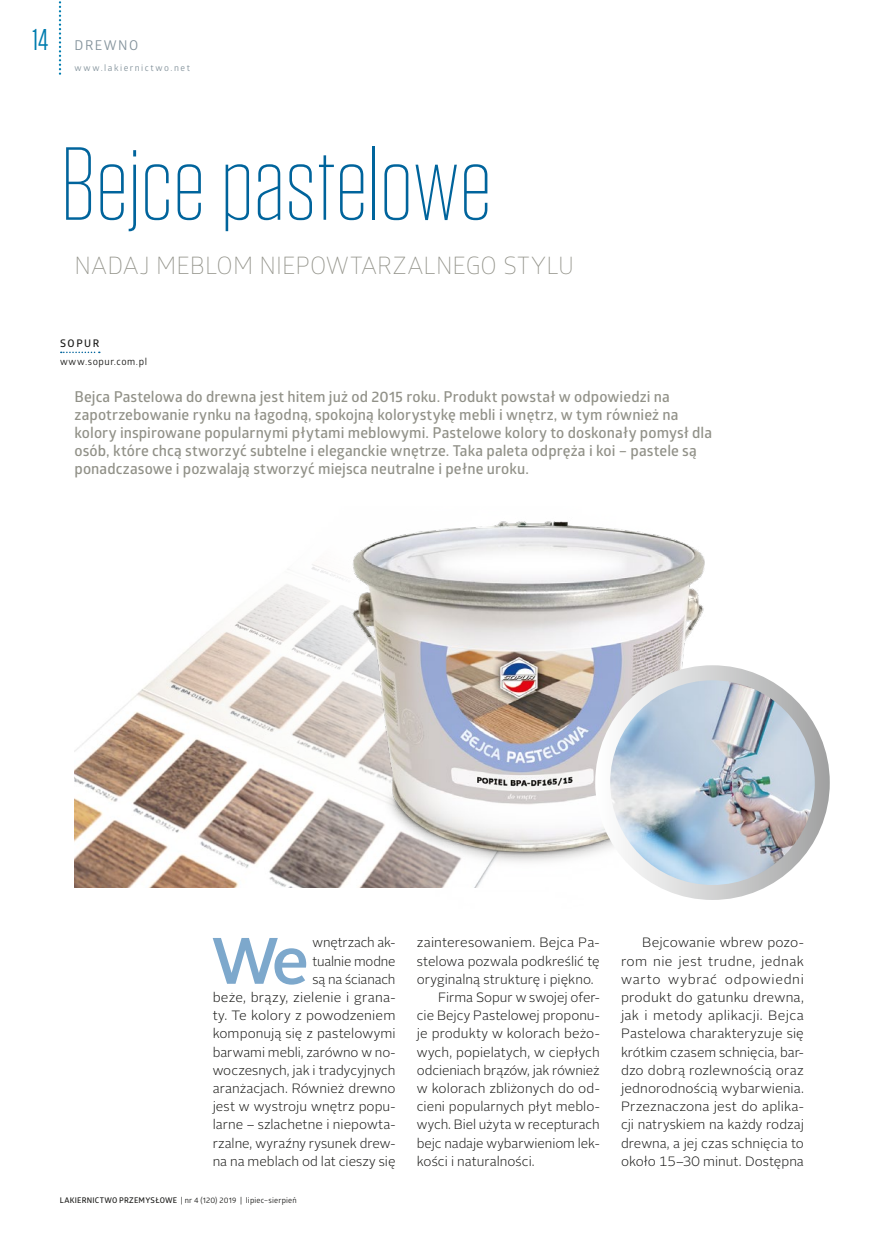
<style>
.page{position:relative;width:872px;height:1234px;background:#fff}
.page>*{position:absolute;margin:0;border:0;box-sizing:border-box;transform-origin:0 0}
.t1{font:200 103.5px "Tungsten";letter-spacing:-.01em;color:#00649c}
.t2{font:500 65.4px "Alright Sans";color:#7da8cc}
.t3{font:30px "Tungsten";color:#007daf}
.t4{font:300 24px "Glober";letter-spacing:.005em;color:#919188}
.t5{font:600 15px/18.1px "Glober";letter-spacing:.005em;color:#919188}
.t6{font:300 13.5px/18.1px "Alright Sans";color:#1a1a18;text-align:right}
.t7{font:13.5px "Glober";letter-spacing:.11em;color:#83929b}
.t8{font:600 10.5px "Glober";letter-spacing:.15em;color:#1a1a18}
.t9{font:9.75px "Glober";letter-spacing:.055em;color:#1a1a18}
.t10{font:9px "Glober";letter-spacing:.165em;color:#83929b}
.t11{font:7.8px "Glober";letter-spacing:.025em;color:#1a1a18}
.s1{font-weight:600}
</style>
<div class="page">
<img style="left:75px;top:590px;width:204px;height:297px">
<img style="left:279px;top:521px;width:481px;height:379px">
<img style="left:602px;top:672px;width:220px;height:220px;border-radius:110px">
<div style="left:595px;top:665px;width:234px;height:234px;border:15px solid #fff;border-radius:50%"></div>
<svg style="left:61px;top:351px;width:39px;height:2px"></svg>
<svg style="left:59px;top:1px;width:2px;height:74px"></svg>
<h3 class="t3" style="left:33px;top:24px;width:17px">14</h3>
<p class="t7" style="left:75px;top:36px;width:65px">DREWNO</p>
<p class="t10" style="left:75px;top:61px;width:117px">www.lakiernictwo.net</p>
<h1 class="t1" style="left:60px;top:132px;width:434px">Bejce pastelowe</h1>
<h3 class="t4" style="left:75px;top:249px;width:501px">NADAJ MEBLOM NIEPOWTARZALNEGO STYLU</h3>
<p class="t8" style="left:60px;top:336px;width:41px">SOPUR</p>
<p class="t9" style="left:60px;top:355px;width:88px">www.sopur.com.pl</p>
<p class="t5" style="left:75px;top:387px;width:639px">Bejca Pastelowa do drewna jest hitem już od 2015 roku. Produkt powstał w odpowiedzi na zapotrzebowanie rynku na łagodną, spokojną kolorystykę mebli i wnętrz, w tym również na kolory inspirowane popularnymi płytami meblowymi. Pastelowe kolory to doskonały pomysł dla osób, które chcą stworzyć subtelne i eleganckie wnętrze. Taka paleta odpręża i koi – pastele są ponadczasowe i pozwalają stworzyć miejsca neutralne i pełne uroku.</p>
<p class="t6" style="left:213px;top:933px;width:184px">wnętrzach ak-<br>tualnie modne<br>są na ścianach<br>beże, brązy, zielenie i grana&shy;ty. Te kolory z powodzeniem komponują się z pastelowymi barwami mebli, zarówno w no&shy;woczesnych, jak i tradycyjnych aranżacjach. Również drewno jest w wystroju wnętrz popu&shy;larne – szlachetne i niepowta&shy;rzalne, wyraźny rysunek drew&shy;na na meblach od lat cieszy się</p>
<p class="t6" style="left:417px;top:933px;width:184px">zainteresowaniem. Bejca Pa-</p>
<h2 class="t2" style="left:211px;top:915px;width:100px">We</h2>
<p class="t6" style="left:417px;top:951px;width:184px">stelowa pozwala podkreślić tę</p>
<p class="t6" style="left:417px;top:970px;width:178px">oryginalną strukturę i piękno.</p>
<p class="t6" style="left:438px;top:988px;width:163px">Firma Sopur w swojej ofer-</p>
<p class="t6" style="left:417px;top:1006px;width:184px">cie Bejcy Pastelowej proponu-</p>
<p class="t6" style="left:417px;top:1024px;width:184px">je produkty w kolorach beżo-</p>
<p class="t6" style="left:417px;top:1042px;width:184px">wych, popielatych, w ciepłych</p>
<p class="t6" style="left:417px;top:1060px;width:184px">odcieniach brązów, jak również</p>
<p class="t6" style="left:417px;top:1079px;width:184px">w kolorach zbliżonych do od-</p>
<p class="t6" style="left:417px;top:1097px;width:184px">cieni popularnych płyt meblo-</p>
<p class="t6" style="left:417px;top:1115px;width:184px">wych. Biel użyta w recepturach</p>
<p class="t6" style="left:417px;top:1133px;width:184px">bejc nadaje wybarwieniom lek-</p>
<p class="t6" style="left:417px;top:1151px;width:119px">kości i naturalności.</p>
<p class="t11" style="left:60px;top:1194px;width:238px"><span class="s1">LAKIERNICTWO PRZEMYSŁOWE</span> | nr 4 (120) 2019 | lipiec–sierpień</p>
<p class="t6" style="left:621px;top:933px;width:184px;text-align:justify;text-indent:21px">Bejcowanie wbrew pozo&shy;rom nie jest trudne, jednak warto wybrać odpowiedni produkt do gatunku drewna, jak i metody aplikacji. Bejca Pastelowa charakteryzuje się krótkim czasem schnięcia, bar&shy;dzo dobrą rozlewnością oraz jednorodnością wybarwienia.<br>Przeznaczona jest do aplika&shy;cji natryskiem na każdy rodzaj drewna, a jej czas schnięcia to około 15–30 minut. Dostępna</p>
</div>
